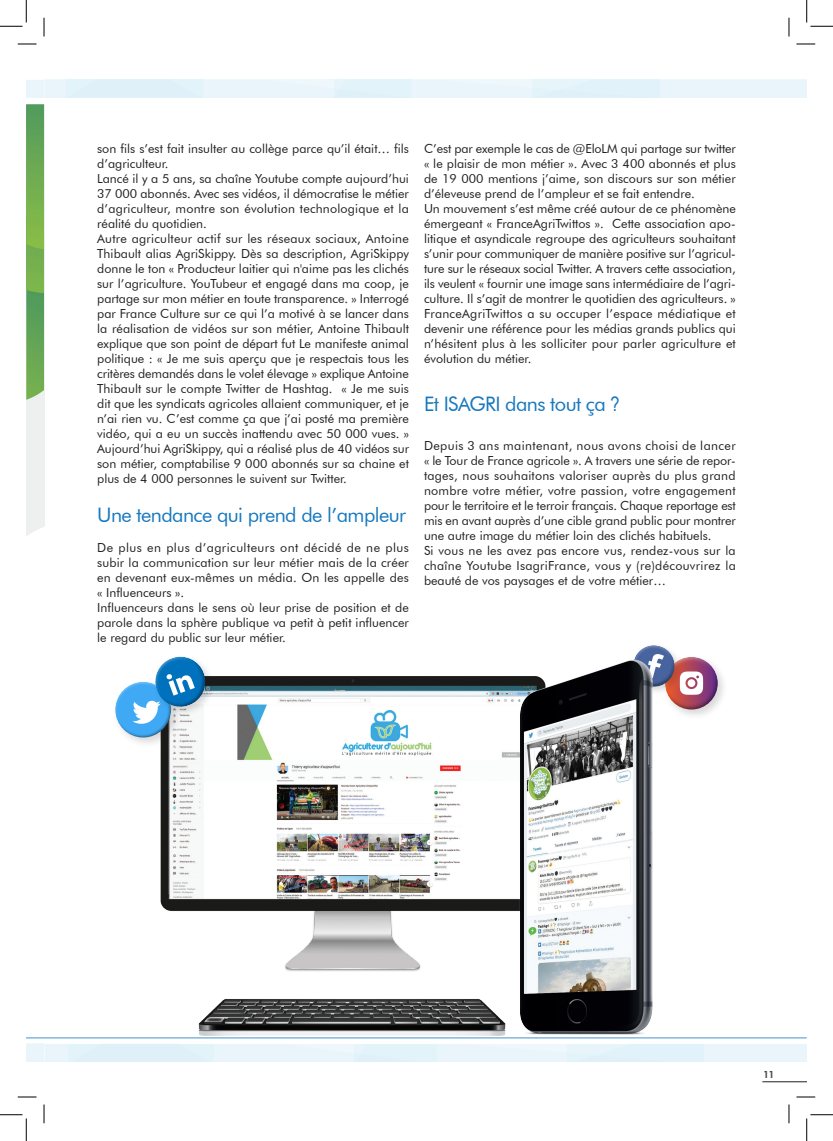
<style>
.page{position:relative;width:833px;height:1141px;background:#fff}
.page>*{position:absolute;margin:0;border:0;box-sizing:border-box;transform-origin:0 0}
.t1{font:20px "Futura BT";letter-spacing:-.03em;color:#1778be}
.t2{font:12.5px/15px "Futura BT";color:#231f20}
.t3{font:800 10px "Futura BT";color:#4b4c4d}
.s1{font-family:"Arial Narrow"}
</style>
<div class="page">
<div style="left:26px;top:1043px;width:780px;height:18px;background:#e7f5fb"></div>
<svg style="left:26px;top:80px;width:780px;height:17px;background:#e5f3fa"></svg>
<hr style="left:26px;top:1037px;width:780px;height:1px;background:#4194d0">
<div style="left:662px;top:653px;width:65px;height:67px;background:#231f20;opacity:.17"></div>
<div style="left:663px;top:652px;width:53px;height:43px;background:#fff"></div>
<div style="left:663px;top:662px;width:55px;height:48px;background:#231f20;opacity:.75"></div>
<svg style="left:642px;top:645px;width:60px;height:49px"></svg>
<img style="left:145px;top:676px;width:416px;height:380px">
<img style="left:510px;top:649px;width:156px;height:394px">
<div style="left:112px;top:678px;width:70px;height:70px;background:#231f20;opacity:.17"></div>
<div style="left:114px;top:680px;width:54px;height:40px;background:#fff;opacity:.75"></div>
<div style="left:115px;top:689px;width:57px;height:49px;background:#231f20;opacity:.75"></div>
<svg style="left:132px;top:656px;width:82px;height:67px"></svg>
<svg style="left:26px;top:104px;width:18px;height:432px;background:#96c186"></svg>
<hr style="left:761px;top:1080px;width:45px;height:2px;background:#4b4c4d">
<svg style="left:18px;top:43px;width:18px;height:2px"></svg>
<svg style="left:796px;top:43px;width:18px;height:2px"></svg>
<svg style="left:18px;top:1096px;width:18px;height:1px"></svg>
<svg style="left:796px;top:1096px;width:18px;height:1px"></svg>
<svg style="left:43px;top:18px;width:2px;height:18px"></svg>
<svg style="left:43px;top:1104px;width:2px;height:19px"></svg>
<svg style="left:788px;top:18px;width:1px;height:18px"></svg>
<svg style="left:788px;top:1104px;width:1px;height:19px"></svg>
<svg style="left:0;top:0;width:27px;height:27px"></svg>
<svg style="left:0;top:1114px;width:27px;height:26px"></svg>
<svg style="left:806px;top:0;width:26px;height:27px"></svg>
<svg style="left:806px;top:1114px;width:26px;height:26px"></svg>
<p class="t2" style="left:97px;top:141px;width:313px">son fils s’est fait insulter au collège parce qu’il était… fils d’agriculteur.<br>Lancé il y a 5 ans, sa chaîne Youtube compte aujourd’hui 37 000 abonnés. Avec ses vidéos, il démocratise le métier d’agriculteur, montre son évolution technologique et la réalité du quotidien.<br>Autre agriculteur actif sur les réseaux sociaux, Antoine Thibault alias AgriSkippy. Dès sa description, AgriSkippy donne le ton « Producteur laitier qui n'aime pas les clichés sur l’agriculture. YouTubeur et engagé dans ma coop, je partage sur mon métier en toute transparence. » Interrogé par France Culture sur ce qui l’a motivé à se lancer dans la réalisation de vidéos sur son métier, Antoine Thibault explique que son point de départ fut Le manifeste animal politique : « Je me suis aperçu que je respectais tous les critères demandés dans le volet élevage » explique Antoine Thibault sur le compte Twitter de Hashtag. « Je me suis dit que les syndicats agricoles allaient communiquer, et je n’ai rien vu. C’est comme ça que j’ai posté ma première vidéo, qui a eu un succès inattendu avec 50 000 vues. » Aujourd’hui AgriSkippy, qui a réalisé plus de 40 vidéos sur son métier, comptabilise 9 000 abonnés sur sa chaine et plus de 4 000 personnes le suivent sur Twitter.</p>
<h1 class="t1" style="left:97px;top:502px;width:310px">Une tendance qui prend de l’ampleur</h1>
<p class="t2" style="left:97px;top:540px;width:313px">De plus en plus d’agriculteurs ont décidé de ne plus subir la communication sur leur métier mais de la créer en devenant eux-mêmes un média. On les appelle des « Influenceurs ».<br>Influenceurs dans le sens où leur prise de position et de parole dans la sphère publique va petit à petit influencer le regard du public sur leur métier.</p>
<p class="t2" style="left:424px;top:141px;width:313px">C’est par exemple le cas de @EloLM qui partage sur twitter « le plaisir de mon métier ». Avec 3 400 abonnés et plus de 19 000 mentions j’aime, son discours sur son métier d’éleveuse prend de l’ampleur et se fait entendre.<br>Un mouvement s’est même créé autour de ce phénomène émergeant « FranceAgriTwittos ». Cette association apo&shy;litique et asyndicale regroupe des agriculteurs souhaitant s’unir pour communiquer de manière positive sur l’agricul&shy;ture sur le réseaux social Twitter. A travers cette association, ils veulent « fournir une image sans intermédiaire de l’agri&shy;culture. Il s’agit de montrer le quotidien des agriculteurs. » FranceAgriTwittos a su occuper l’espace médiatique et devenir une référence pour les médias grands publics qui n’hésitent plus à les solliciter pour parler agriculture et évolution du métier.</p>
<h1 class="t1" style="left:424px;top:391px;width:197px">Et ISAGRI dans tout ça <span class="s1">?</span></h1>
<p class="t2" style="left:424px;top:438px;width:313px">Depuis 3 ans maintenant, nous avons choisi de lancer « le Tour de France agricole ». A travers une série de repor&shy;tages, nous souhaitons valoriser auprès du plus grand nombre votre métier, votre passion, votre engagement pour le territoire et le terroir français. Chaque reportage est mis en avant auprès d’une cible grand public pour montrer une autre image du métier loin des clichés habituels.<br>Si vous ne les avez pas encore vus, rendez-vous sur la chaîne Youtube IsagriFrance, vous y (re)découvrirez la beauté de vos paysages et de votre métier…</p>
<p class="t3" style="left:762px;top:1068px;width:13px">11</p>
</div>
